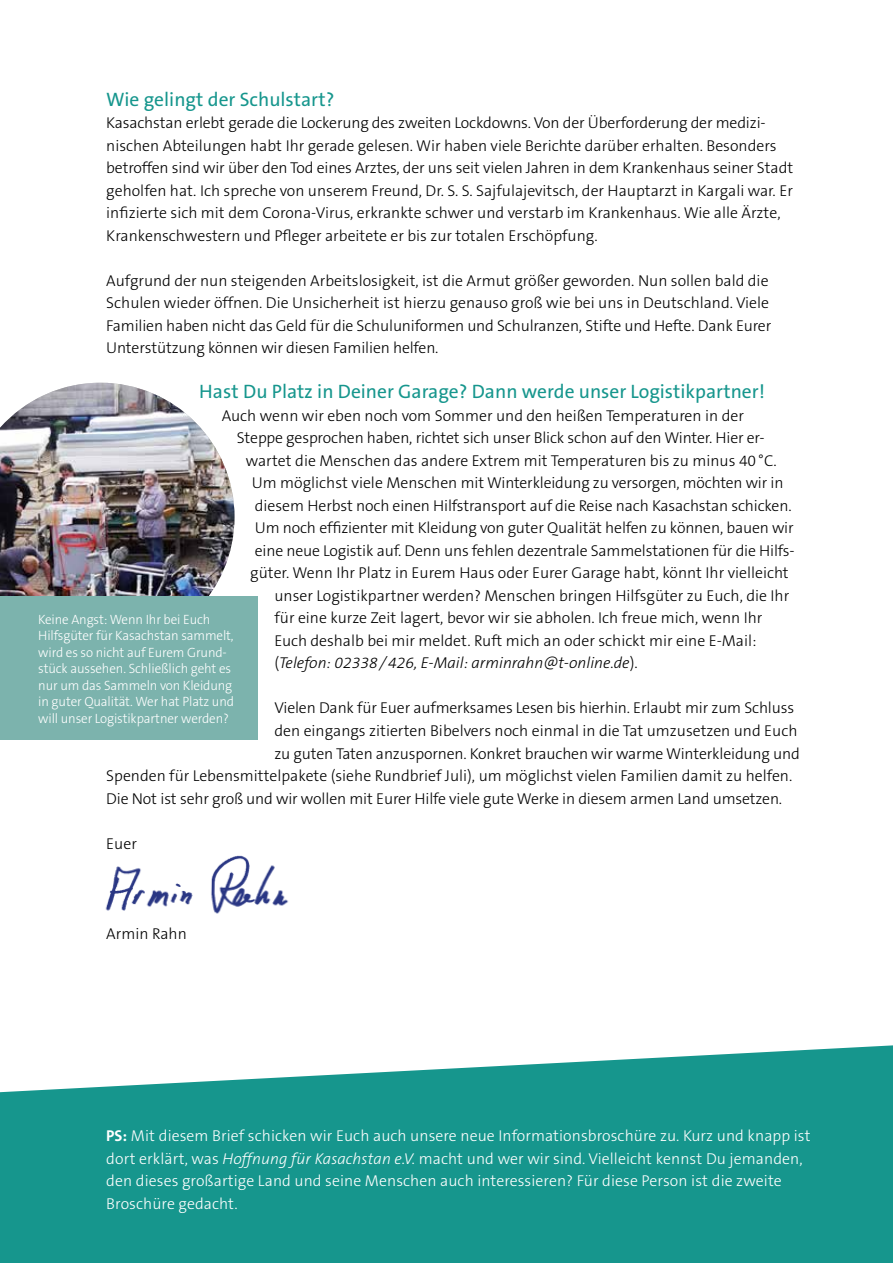
<style>
.page{position:relative;width:893px;height:1263px;background:#fff}
.page>*{position:absolute;margin:0;border:0;box-sizing:border-box;transform-origin:0 0}
.t1{font:19.5px "The Sans B5 Plain";color:#16968d}
.t2{font:300 15.75px/22.5px "The Sans B3";color:#000}
.t3{font:300 15.75px/22.5px "The Sans B3";letter-spacing:.005em;color:#fff}
.t4{font:italic 300 15.75px "The Sans B3";color:#000}
.t5{font:300 13.5px/16.5px "The Sans B3";letter-spacing:-.01em;color:#fff}
.s1{font-style:normal}
.s2{font-family:"The Sans B7";font-weight:700}
.s3{font-style:italic}
</style>
<div class="page">
<svg style="left:0;top:1045px;width:893px;height:218px;background:#2fa199"></svg>
<img style="left:0;top:383px;width:234px;height:213px">
<div style="left:0;top:596px;width:257px;height:143px;background:#7cb3ad"></div>
<img style="left:105px;top:855px;width:184px;height:59px">
<p class="t1" style="left:106px;top:89px;width:230px">Wie gelingt der Schulstart?</p>
<p class="t2" style="left:106px;top:112px;width:689px">Kasachstan erlebt gerade die Lockerung des zweiten Lockdowns. Von der Überforderung der medizi&shy;nischen Abteilungen habt Ihr gerade gelesen. Wir haben viele Berichte darüber erhalten. Besonders betroffen sind wir über den Tod eines Arztes, der uns seit vielen Jahren in dem Krankenhaus seiner Stadt geholfen hat. Ich spreche von unserem Freund, Dr. S. S. Sajfulajevitsch, der Hauptarzt in Kargali war. Er infizierte sich mit dem Corona-Virus, erkrankte schwer und verstarb im Krankenhaus. Wie alle Ärzte, Krankenschwestern und Pfleger arbeitete er bis zur totalen Erschöpfung.</p>
<p class="t2" style="left:106px;top:270px;width:666px">Aufgrund der nun steigenden Arbeitslosigkeit, ist die Armut größer geworden. Nun sollen bald die Schulen wieder öffnen. Die Unsicherheit ist hierzu genauso groß wie bei uns in Deutschland. Viele Familien haben nicht das Geld für die Schuluniformen und Schulranzen, Stifte und Hefte. Dank Eurer Unterstützung können wir diesen Familien helfen.</p>
<p class="t1" style="left:199px;top:381px;width:567px">Hast Du Platz in Deiner Garage? Dann werde unser Logistikpartner!</p>
<p class="t2" style="left:222px;top:405px;width:524px">Auch wenn wir eben noch vom Sommer und den heißen Temperaturen in der</p>
<p class="t2" style="left:237px;top:427px;width:529px">Steppe gesprochen haben, richtet sich unser Blick schon auf den Winter. Hier er-</p>
<p class="t2" style="left:246px;top:450px;width:532px">wartet die Menschen das andere Extrem mit Temperaturen bis zu minus 40°C.</p>
<p class="t2" style="left:252px;top:472px;width:533px">Um möglichst viele Menschen mit Winterkleidung zu versorgen, möchten wir in</p>
<p class="t2" style="left:255px;top:495px;width:538px">diesem Herbst noch einen Hilfstransport auf die Reise nach Kasachstan schicken.</p>
<p class="t2" style="left:255px;top:517px;width:540px">Um noch effizienter mit Kleidung von guter Qualität helfen zu können, bauen wir</p>
<p class="t2" style="left:255px;top:540px;width:541px">eine neue Logistik auf. Denn uns fehlen dezentrale Sammelstationen für die Hilfs-</p>
<p class="t2" style="left:250px;top:562px;width:540px">güter. Wenn Ihr Platz in Eurem Haus oder Eurer Garage habt, könnt Ihr vielleicht</p>
<p class="t2" style="left:274px;top:585px;width:516px">unser Logistikpartner werden? Menschen bringen Hilfsgüter zu Euch, die Ihr</p>
<p class="t2" style="left:274px;top:607px;width:489px">für eine kurze Zeit lagert, bevor wir sie abholen. Ich freue mich, wenn Ihr</p>
<p class="t2" style="left:274px;top:630px;width:484px">Euch deshalb bei mir meldet. Ruft mich an oder schickt mir eine E-Mail:</p>
<p class="t4" style="left:274px;top:655px;width:365px"><span class="s1">(</span>Telefon: 02338/426, E-Mail: arminrahn@t-online.de<span class="s1">).</span></p>
<p class="t2" style="left:274px;top:697px;width:521px">Vielen Dank für Euer aufmerksames Lesen bis hierhin. Erlaubt mir zum Schluss</p>
<p class="t2" style="left:274px;top:720px;width:524px">den eingangs zitierten Bibelvers noch einmal in die Tat umzusetzen und Euch</p>
<p class="t2" style="left:274px;top:742px;width:527px">zu guten Taten anzuspornen. Konkret brauchen wir warme Winterkleidung und</p>
<p class="t2" style="left:106px;top:765px;width:687px">Spenden für Lebensmittelpakete (siehe Rundbrief Juli), um möglichst vielen Familien damit zu helfen.</p>
<p class="t2" style="left:106px;top:787px;width:677px">Die Not ist sehr groß und wir wollen mit Eurer Hilfe viele gute Werke in diesem armen Land umsetzen.</p>
<p class="t2" style="left:106px;top:832px;width:32px">Euer</p>
<p class="t5" style="left:38px;top:611px;width:197px">Keine Angst: Wenn Ihr bei Euch Hilfsgüter für Kasachstan sammelt, wird es so nicht auf Eurem Grund&shy;stück aussehen. Schließlich geht es nur um das Sammeln von Kleidung in guter Qualität. Wer hat Platz und will unser Logistikpartner werden?</p>
<p class="t2" style="left:106px;top:922px;width:82px">Armin Rahn</p>
<p class="t3" style="left:106px;top:1125px;width:706px"><span class="s2">PS:</span> Mit diesem Brief schicken wir Euch auch unsere neue Informationsbroschüre zu. Kurz und knapp ist dort erklärt, was <span class="s3">Hoffnung für Kasachstan e.V.</span> macht und wer wir sind. Vielleicht kennst Du jemanden, den dieses großartige Land und seine Menschen auch interessieren? Für diese Person ist die zweite Broschüre gedacht.</p>
</div>
